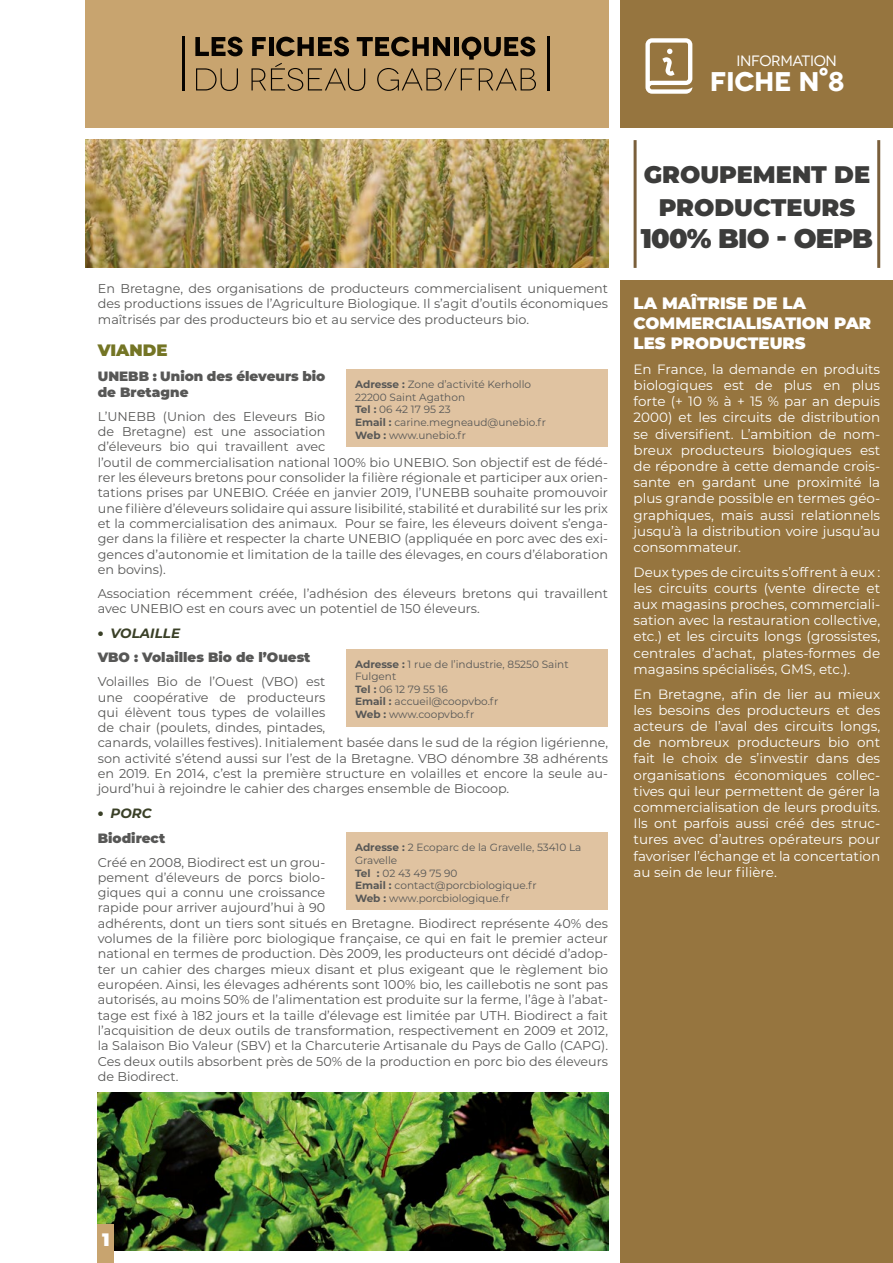
<style>
.page{position:relative;width:893px;height:1263px;background:#fff}
.page>*{position:absolute;margin:0;border:0;box-sizing:border-box;transform-origin:0 0}
.t1{font:900 27px "Montserrat";letter-spacing:-.03em;color:#3c3c3b}
.t2{font:700 27px "Novecentowide";letter-spacing:-.015em;color:#fff}
.t3{font:900 24px/32.4px "Montserrat";color:#3c3c3b;text-align:center}
.t4{font:900 18px "Montserrat";color:#fff}
.t5{font:900 16.5px/19.8px "Montserrat";color:#fff}
.t6{font:900 16.5px "Montserrat";color:#747525}
.t7{font:15px "Novecentowide";letter-spacing:-.03em;color:#fff}
.t8{font:13.5px/16.2px "Montserrat";color:#fff;text-align:justify}
.t9{font:900 13.5px/24.8px "Montserrat";color:#575756}
.t10{font:12.75px/15.3px "Montserrat";color:#575756}
.t11{font:10.5px/12.6px "Montserrat";color:#575756}
.s1{font-family:"Delicious Small Caps";font-weight:400;color:#3a4027}
.s2{font-weight:700;font-style:italic;color:#3a4027}
.s3{font-weight:700}
</style>
<div class="page">
<img style="left:98px;top:1093px;width:510px;height:157px">
<div style="left:621px;top:281px;width:272px;height:982px;background:#96753f"></div>
<div style="left:85px;top:0;width:523px;height:128px;background:#c8a46f"></div>
<svg style="left:195px;top:37px;width:48px;height:19px"></svg>
<svg style="left:252px;top:37px;width:14px;height:19px"></svg>
<hr style="left:269px;top:37px;width:4px;height:19px;background:#060300">
<svg style="left:276px;top:37px;width:73px;height:19px"></svg>
<svg style="left:357px;top:37px;width:93px;height:19px"></svg>
<div style="left:454px;top:37px;width:5px;height:19px;background:#060300"></div>
<svg style="left:462px;top:37px;width:73px;height:23px"></svg>
<svg style="left:196px;top:68px;width:42px;height:23px"></svg>
<svg style="left:251px;top:63px;width:114px;height:28px"></svg>
<svg style="left:377px;top:68px;width:159px;height:23px"></svg>
<hr style="left:182px;top:37px;width:2px;height:54px;background:#060300">
<hr style="left:547px;top:37px;width:2px;height:54px;background:#060300">
<hr style="left:634px;top:140px;width:3px;height:128px;background:#7a5f3b">
<hr style="left:877px;top:140px;width:3px;height:128px;background:#7a5f3b">
<div style="left:621px;top:0;width:272px;height:128px;background:#96753f"></div>
<div style="left:98px;top:1224px;width:16px;height:39px;background:#c8a46f"></div>
<div style="left:347px;top:369px;width:261px;height:78px;background:#e0c3a1"></div>
<div style="left:347px;top:649px;width:261px;height:77px;background:#e0c3a1"></div>
<div style="left:347px;top:833px;width:261px;height:77px;background:#e0c3a1"></div>
<img style="left:85px;top:140px;width:523px;height:128px">
<svg style="left:645px;top:38px;width:47px;height:56px"></svg>
<p class="t7" style="left:736px;top:52px;width:102px">INFORMATION</p>
<h1 class="t2" style="left:710px;top:65px;width:136px">FICHE N°8</h1>
<p class="t10" style="left:98px;top:280px;width:512px;text-align:justify">En Bretagne, des organisations de producteurs commercialisent uniquement des productions issues de l’Agriculture Biologique. Il s’agit d’outils économiques maîtrisés par des producteurs bio et au service des producteurs bio.</p>
<p class="t6" style="left:98px;top:338px;width:71px">VIANDE</p>
<p class="t9" style="left:98px;top:367px;width:229px;line-height:16.2px">UNEBB : Union des éleveurs bio de Bretagne</p>
<p class="t10" style="left:98px;top:408px;width:512px">L’UNEBB (Union des Eleveurs Bio<br>de Bretagne) est une association<br>d’éleveurs bio qui travaillent avec<br>l’outil de commercialisation national 100% bio UNEBIO. Son objectif est de fédé&shy;rer les éleveurs bretons pour consolider la filière régionale et participer aux orien&shy;tations prises par UNEBIO. Créée en janvier 2019, l’UNEBB souhaite promouvoir une filière d’éleveurs solidaire qui assure lisibilité, stabilité et durabilité sur les prix et la commercialisation des animaux. Pour se faire, les éleveurs doivent s’enga&shy;ger dans la filière et respecter la charte UNEBIO (appliquée en porc avec des exi&shy;gences d’autonomie et limitation de la taille des élevages, en cours d’élaboration en bovins).</p>
<p class="t10" style="left:98px;top:585px;width:512px">Association récemment créée, l’adhésion des éleveurs bretons qui travaillent avec UNEBIO est en cours avec un potentiel de 150 éleveurs.</p>
<p class="t9" style="left:98px;top:620px;width:214px"><span class="s1">•</span> <span class="s2">VOLAILLE<br></span>VBO : Volailles Bio de l’Ouest</p>
<p class="t10" style="left:98px;top:674px;width:512px">Volailles Bio de l’Ouest (VBO) est<br>une coopérative de producteurs<br>qui élèvent tous types de volailles<br>de chair (poulets, dindes, pintades,<br>canards, volailles festives). Initialement basée dans le sud de la région ligérienne, son activité s’étend aussi sur l’est de la Bretagne. VBO dénombre 38 adhérents en 2019. En 2014, c’est la première structure en volailles et encore la seule au&shy;jourd’hui à rejoindre le cahier des charges ensemble de Biocoop.</p>
<p class="t9" style="left:98px;top:800px;width:69px"><span class="s1">•</span> <span class="s2">PORC<br></span>Biodirect</p>
<p class="t10" style="left:98px;top:854px;width:512px">Créé en 2008, Biodirect est un grou-<br>pement d’éleveurs de porcs biolo-<br>giques qui a connu une croissance<br>rapide pour arriver aujourd’hui à 90<br>adhérents, dont un tiers sont situés en Bretagne. Biodirect représente 40% des volumes de la filière porc biologique française, ce qui en fait le premier acteur national en termes de production. Dès 2009, les producteurs ont décidé d’adop&shy;ter un cahier des charges mieux disant et plus exigeant que le règlement bio européen. Ainsi, les élevages adhérents sont 100% bio, les caillebotis ne sont pas autorisés, au moins 50% de l’alimentation est produite sur la ferme, l’âge à l’abat&shy;tage est fixé à 182 jours et la taille d’élevage est limitée par UTH. Biodirect a fait l’acquisition de deux outils de transformation, respectivement en 2009 et 2012, la Salaison Bio Valeur (SBV) et la Charcuterie Artisanale du Pays de Gallo (CAPG).<br>Ces deux outils absorbent près de 50% de la production en porc bio des éleveurs de Biodirect.</p>
<p class="t11" style="left:355px;top:378px;width:193px"><span class="s3">Adresse :</span> Zone d’activité Kerhollo<br>22200 Saint Agathon<br><span class="s3">Tel :</span> 06 42 17 95 23<br><span class="s3">Email :</span> carine.megneaud@unebio.fr<br><span class="s3">Web :</span> www.unebio.fr</p>
<p class="t11" style="left:355px;top:657px;width:215px"><span class="s3">Adresse :</span> 1 rue de l’industrie, 85250 Saint<br>Fulgent<br><span class="s3">Tel :</span> 06 12 79 55 16<br><span class="s3">Email :</span> accueil@coopvbo.fr<br><span class="s3">Web :</span> www.coopvbo.fr</p>
<p class="t11" style="left:355px;top:841px;width:228px"><span class="s3">Adresse :</span> 2 Ecoparc de la Gravelle, 53410 La<br>Gravelle<br><span class="s3">Tel :</span> 02 43 49 75 90<br><span class="s3">Email :</span> contact@porcbiologique.fr<br><span class="s3">Web :</span> www.porcbiologique.fr</p>
<h2 class="t3" style="left:644px;top:157px;width:228px">GROUPEMENT DE<br>PRODUCTEURS</h2>
<h1 class="t1" style="left:641px;top:218px;width:234px">100% BIO - OEPB</h1>
<p class="t5" style="left:634px;top:293px;width:239px">LA MAÎTRISE DE LA<br>COMMERCIALISATION PAR<br>LES PRODUCTEURS</p>
<p class="t8" style="left:634px;top:360px;width:248px">En France, la demande en produits biologiques est de plus en plus forte (+ 10 % à + 15 % par an depuis 2000) et les circuits de distribution se diversifient. L’ambition de nom&shy;breux producteurs biologiques est de répondre à cette demande crois&shy;sante en gardant une proximité la plus grande possible en termes géo&shy;graphiques, mais aussi relationnels jusqu’à la distribution voire jusqu’au consommateur.</p>
<p class="t8" style="left:634px;top:563px;width:248px">Deux types de circuits s’offrent à eux : les circuits courts (vente directe et aux magasins proches, commerciali&shy;sation avec la restauration collective, etc.) et les circuits longs (grossistes, centrales d’achat, plates-formes de magasins spécialisés, GMS, etc.).</p>
<p class="t8" style="left:634px;top:685px;width:248px">En Bretagne, afin de lier au mieux les besoins des producteurs et des acteurs de l’aval des circuits longs, de nombreux producteurs bio ont fait le choix de s’investir dans des organisations économiques collec&shy;tives qui leur permettent de gérer la commercialisation de leurs produits.<br>Ils ont parfois aussi créé des struc&shy;tures avec d’autres opérateurs pour favoriser l’échange et la concertation au sein de leur filière.</p>
<h3 class="t4" style="left:102px;top:1226px;width:9px">1</h3>
</div>
